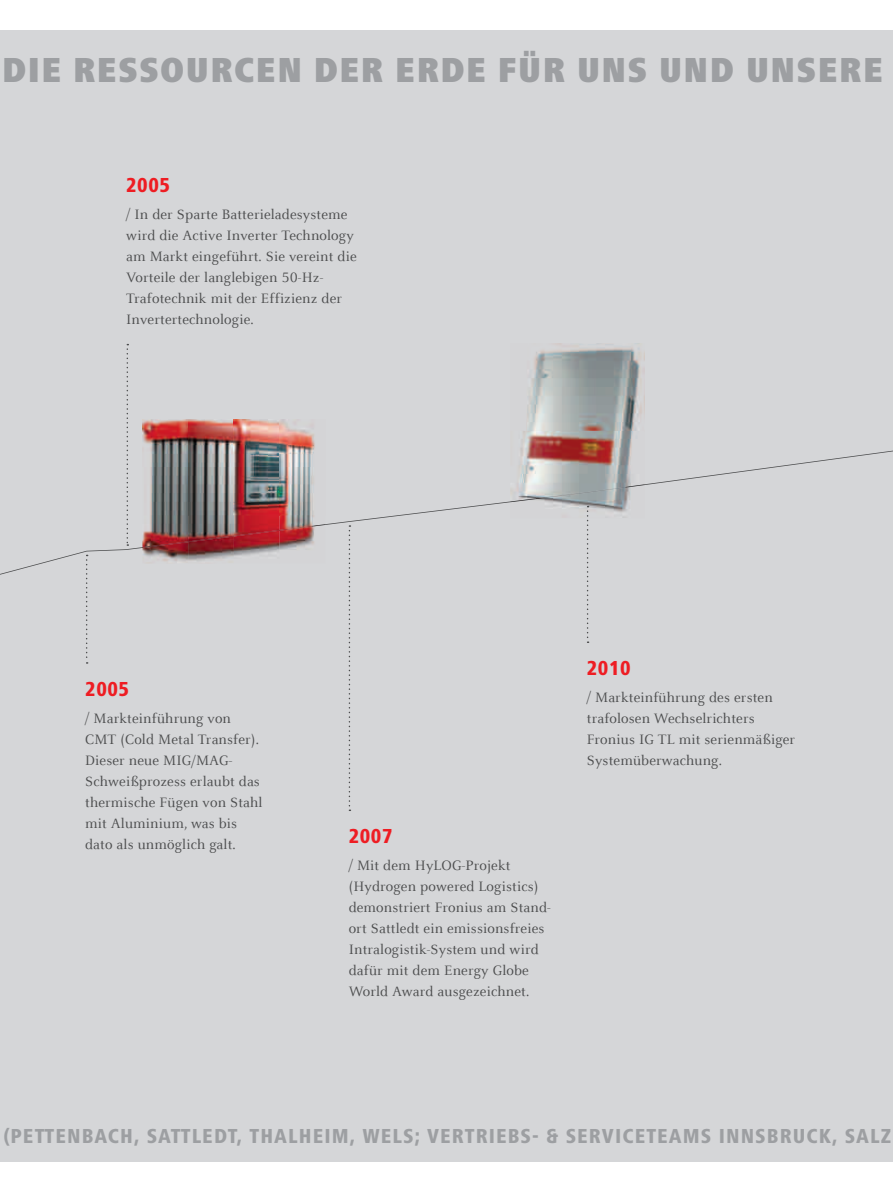
<style>
.page{position:relative;width:893px;height:1191px;background:#fff}
.page>*{position:absolute;margin:0;border:0;box-sizing:border-box;transform-origin:0 0}
.t1{font:900 condensed 36px "Frutiger Next LTW1 G";letter-spacing:.035em;color:#9d9fa2}
.t2{font:800 condensed 21px "Frutiger Next LTW1 G";letter-spacing:.05em;color:#9d9fa2}
.t3{font:800 condensed 21px "Frutiger Next LTW1 G";letter-spacing:.03em;color:#ee1d23}
.t4{font:15px/21px "Celeste Offc Pro";letter-spacing:.01em;color:#4b4c4d}
</style>
<div class="page">
<div style="left:0;top:30px;width:893px;height:1131px;background:#d5d6d8"></div>
<img style="left:142px;top:419px;width:173px;height:144px">
<img style="left:142px;top:535px;width:92px;height:13px">
<img style="left:234px;top:524px;width:91px;height:12px">
<img style="left:510px;top:344px;width:135px;height:174px">
<img style="left:510px;top:484px;width:135px;height:18px">
<svg style="left:86px;top:555px;width:2px;height:108px"></svg>
<svg style="left:349px;top:525px;width:1px;height:286px"></svg>
<svg style="left:587px;top:506px;width:2px;height:137px"></svg>
<svg style="left:127px;top:344px;width:1px;height:202px"></svg>
<h1 class="t1" style="left:2px;top:50px;width:882px">DIE RESSOURCEN DER ERDE FÜR UNS UND UNSERE</h1>
<h2 class="t3" style="left:126px;top:173px;width:45px">2005</h2>
<p class="t4" style="left:126px;top:203px;width:232px">/ In der Sparte Batterieladesysteme wird die Active Inverter Technology am Markt eingeführt. Sie vereint die Vorteile der langlebigen 50-Hz-Trafotechnik mit der Effizienz der Invertertechnologie.</p>
<h2 class="t3" style="left:85px;top:677px;width:45px">2005</h2>
<p class="t4" style="left:85px;top:707px;width:179px">/ Markteinführung von<br>CMT (Cold Metal Transfer).<br>Dieser neue MIG/MAG-<br>Schweißprozess erlaubt das thermische Fügen von Stahl mit Aluminium, was bis dato als unmöglich galt.</p>
<h2 class="t3" style="left:349px;top:824px;width:45px">2007</h2>
<p class="t4" style="left:349px;top:854px;width:204px">/ Mit dem HyLOG-Projekt (Hydrogen powered Logistics) demonstriert Fronius am Stand&shy;ort Sattledt ein emissionsfreies<br>Intralogistik-System und wird dafür mit dem Energy Globe<br>World Award ausgezeichnet.</p>
<h2 class="t3" style="left:587px;top:656px;width:45px">2010</h2>
<p class="t4" style="left:587px;top:686px;width:210px">/ Markteinführung des ersten trafolosen Wechselrichters<br>Fronius IG TL mit serienmäßiger<br>Systemüberwachung.</p>
<h2 class="t2" style="left:4px;top:1123px;width:889px">(PETTENBACH, SATTLEDT, THALHEIM, WELS; VERTRIEBS- &amp; SERVICETEAMS INNSBRUCK, SALZ</h2>
</div>
